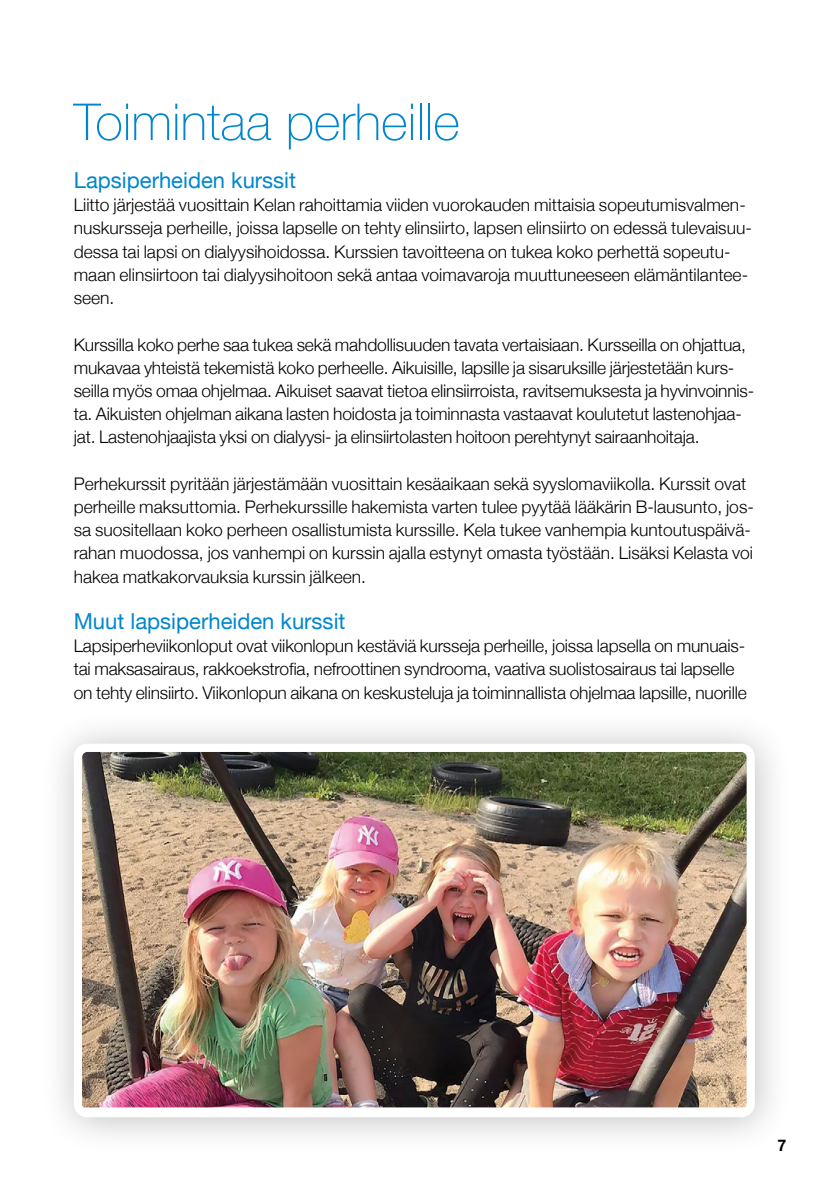
<style>
.page{position:relative;width:840px;height:1191px;background:#fff}
.page>*{position:absolute;margin:0;border:0;box-sizing:border-box;transform-origin:0 0}
.t1{font:100 51px "Helvetica Neue";color:#0086ce}
.t2{font:22px "Helvetica Neue";color:#0086ce}
.t3{font:300 17.4px/23.2px "Helvetica Neue";color:#000}
.t4{font:700 16px "Helvetica Neue";color:#000}
</style>
<div class="page">
<div style="left:39px;top:709px;width:754px;height:446px;background:#000;opacity:.25"></div>
<img style="left:83px;top:752px;width:662px;height:355px">
<div style="left:74px;top:743px;width:680px;height:374px;border:8px solid #fff;border-radius:9px"></div>
<h1 class="t1" style="left:74px;top:83px;width:387px">Toimintaa perheille</h1>
<p class="t2" style="left:74px;top:164px;width:224px">Lapsiperheiden kurssit</p>
<p class="t3" style="left:74px;top:192px;width:679px">Liitto järjestää vuosittain Kelan rahoittamia viiden vuorokauden mittaisia sopeutumisvalmen&shy;nuskursseja perheille, joissa lapselle on tehty elinsiirto, lapsen elinsiirto on edessä tulevaisuu&shy;dessa tai lapsi on dialyysihoidossa. Kurssien tavoitteena on tukea koko perhettä sopeutu&shy;maan elinsiirtoon tai dialyysihoitoon sekä antaa voimavaroja muuttuneeseen elämäntilantee&shy;seen.</p>
<p class="t3" style="left:74px;top:331px;width:681px">Kurssilla koko perhe saa tukea sekä mahdollisuuden tavata vertaisiaan. Kursseilla on ohjattua, mukavaa yhteistä tekemistä koko perheelle. Aikuisille, lapsille ja sisaruksille järjestetään kurs&shy;seilla myös omaa ohjelmaa. Aikuiset saavat tietoa elinsiirroista, ravitsemuksesta ja hyvinvoinnis&shy;ta. Aikuisten ohjelman aikana lasten hoidosta ja toiminnasta vastaavat koulutetut lastenohjaa&shy;jat. Lastenohjaajista yksi on dialyysi- ja elinsiirtolasten hoitoon perehtynyt sairaanhoitaja.</p>
<p class="t3" style="left:74px;top:470px;width:681px">Perhekurssit pyritään järjestämään vuosittain kesäaikaan sekä syyslomaviikolla. Kurssit ovat perheille maksuttomia. Perhekurssille hakemista varten tulee pyytää lääkärin B-lausunto, jos&shy;sa suositellaan koko perheen osallistumista kurssille. Kela tukee vanhempia kuntoutuspäivä&shy;rahan muodossa, jos vanhempi on kurssin ajalla estynyt omasta työstään. Lisäksi Kelasta voi hakea matkakorvauksia kurssin jälkeen.</p>
<p class="t2" style="left:74px;top:605px;width:273px">Muut lapsiperheiden kurssit</p>
<p class="t3" style="left:74px;top:633px;width:674px">Lapsiperheviikonloput ovat viikonlopun kestäviä kursseja perheille, joissa lapsella on munuais&shy;tai maksasairaus, rakkoekstrofia, nefroottinen syndrooma, vaativa suolistosairaus tai lapselle on tehty elinsiirto. Viikonlopun aikana on keskusteluja ja toiminnallista ohjelmaa lapsille, nuorille</p>
<p class="t4" style="left:777px;top:1133px;width:10px">7</p>
</div>
